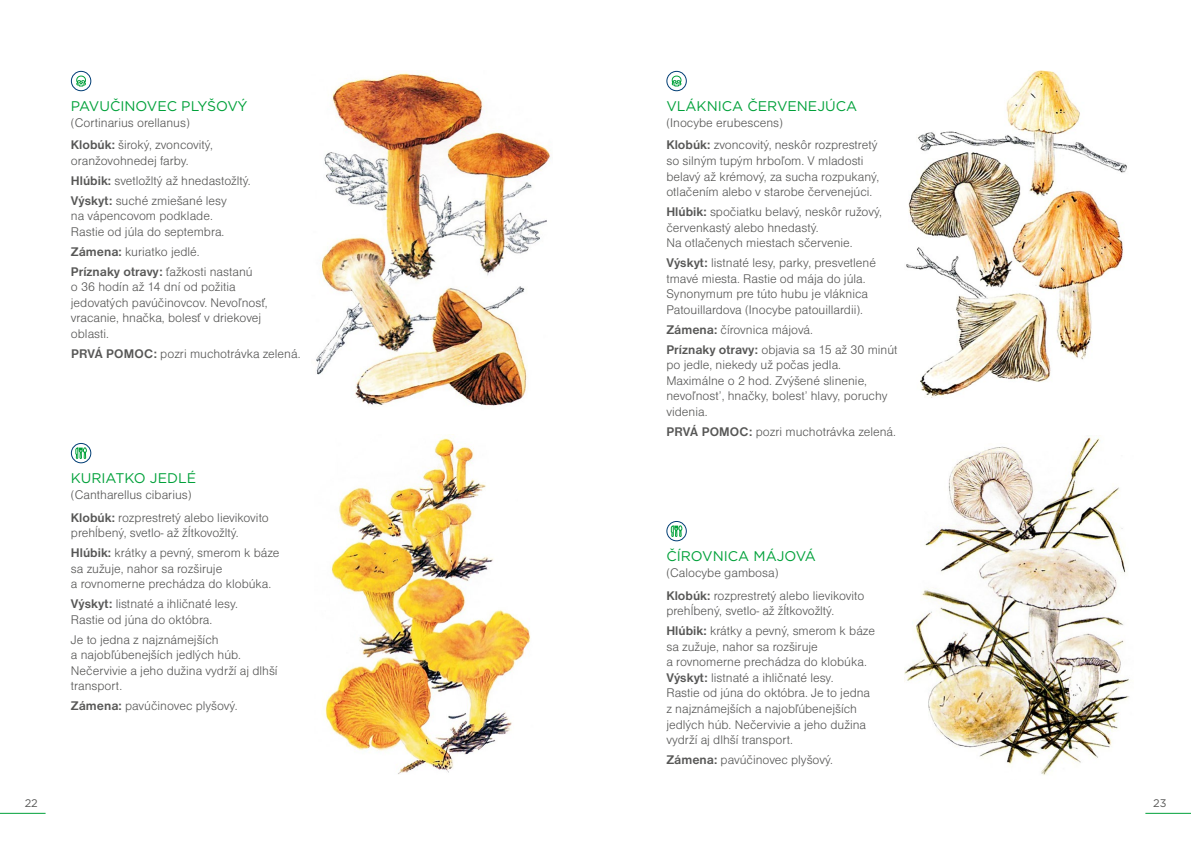
<style>
.page{position:relative;width:1191px;height:842px;background:#fff}
.page>*{position:absolute;margin:0;border:0;box-sizing:border-box;transform-origin:0 0}
.t1{font:14px "Gotham";color:#00a13a}
.t2{font:13px/15.6px "Nimbus Sans DOT Ligh";color:#575756}
.t3{font:700 13px "Nimbus Sans DOT";color:#575756}
.t4{font:11px "Gotham";color:#575756}
.s1{font-family:"Nimbus Sans DOT";font-weight:700}
.s2{font-family:"Nimbus Sans DOT Ligh";font-weight:400}
</style>
<div class="page">
<hr style="left:0;top:813px;width:46px;height:1px;background:#00a13a">
<hr style="left:1145px;top:813px;width:46px;height:1px;background:#00a13a">
<img style="left:906px;top:71px;width:221px;height:327px">
<svg style="left:671px;top:75px;width:10px;height:12px"></svg>
<div style="left:666px;top:71px;width:21px;height:20px;border:1px solid #003e75;border-radius:50%"></div>
<svg style="left:670px;top:525px;width:12px;height:12px"></svg>
<div style="left:666px;top:521px;width:21px;height:20px;border:1px solid #003e75;border-radius:50%"></div>
<img style="left:904px;top:435px;width:226px;height:340px">
<svg style="left:76px;top:75px;width:10px;height:12px"></svg>
<div style="left:71px;top:71px;width:20px;height:20px;border:1px solid #003e75;border-radius:50%"></div>
<svg style="left:75px;top:447px;width:12px;height:12px"></svg>
<div style="left:71px;top:443px;width:20px;height:20px;border:1px solid #003e75;border-radius:50%"></div>
<img style="left:316px;top:72px;width:235px;height:334px">
<img style="left:325px;top:437px;width:206px;height:337px">
<p class="t1" style="left:71px;top:98px;width:178px">PAVUČINOVEC PLYŠOVÝ</p>
<p class="t2" style="left:71px;top:114px;width:120px">(Cortinarius orellanus)</p>
<p class="t2" style="left:71px;top:137px;width:144px"><span class="s1">Klobúk:</span> široký, zvoncovitý, oranžovohnedej farby.</p>
<p class="t2" style="left:71px;top:171px;width:181px;line-height:19.9px"><span class="s1">Hlúbik:</span> svetložltý až hnedastožltý.<br><span class="s1">Výskyt:</span> suché zmiešané lesy</p>
<p class="t2" style="left:71px;top:208px;width:155px">na vápencovom podklade.<br>Rastie od júla do septembra.</p>
<p class="t2" style="left:71px;top:244px;width:130px"><span class="s1">Zámena:</span> kuriatko jedlé.</p>
<p class="t3" style="left:71px;top:265px;width:183px">Príznaky otravy: <span class="s2">ťažkosti nastanú</span></p>
<p class="t2" style="left:71px;top:279px;width:198px">o 36 hodín až 14 dní od požitia jedovatých pavúčinovcov. Nevoľnosť, vracanie, hnačka, bolesť v driekovej oblasti.</p>
<p class="t2" style="left:71px;top:346px;width:231px"><span class="s1">PRVÁ POMOC:</span> pozri muchotrávka zelená.</p>
<p class="t1" style="left:71px;top:470px;width:127px">KURIATKO JEDLÉ</p>
<p class="t2" style="left:71px;top:486px;width:122px">(Cantharellus cibarius)</p>
<p class="t2" style="left:71px;top:509px;width:199px"><span class="s1">Klobúk:</span> rozprestretý alebo lievikovito prehĺbený, svetlo- až žÍtkovožltý.</p>
<p class="t2" style="left:71px;top:545px;width:210px"><span class="s1">Hlúbik:</span> krátky a pevný, smerom k báze sa zužuje, nahor sa rozširuje<br>a rovnomerne prechádza do klobúka.</p>
<p class="t2" style="left:71px;top:596px;width:169px"><span class="s1">Výskyt:</span> listnaté a ihličnaté lesy.<br>Rastie od júna do októbra.</p>
<p class="t2" style="left:71px;top:631px;width:208px">Je to jedna z najznámejších<br>a najobľúbenejších jedlých húb.<br>Nečervivie a jeho dužina vydrží aj dlhší transport.</p>
<p class="t2" style="left:71px;top:698px;width:168px"><span class="s1">Zámena:</span> pavúčinovec plyšový.</p>
<p class="t1" style="left:666px;top:98px;width:192px">VLÁKNICA ČERVENEJÚCA</p>
<p class="t2" style="left:666px;top:114px;width:118px">(Inocybe erubescens)</p>
<p class="t2" style="left:666px;top:137px;width:214px"><span class="s1">Klobúk:</span> zvoncovitý, neskôr rozprestretý so silným tupým hrboľom. V mladosti belavý až krémový, za sucha rozpukaný, otlačením alebo v starobe červenejúci.</p>
<p class="t2" style="left:666px;top:204px;width:217px"><span class="s1">Hlúbik:</span> spočiatku belavý, neskôr ružový, červenkastý alebo hnedastý.<br>Na otlačenych miestach sčervenie.</p>
<p class="t2" style="left:666px;top:255px;width:211px"><span class="s1">Výskyt:</span> listnaté lesy, parky, presvetlené tmavé miesta. Rastie od mája do júla.<br>Synonymum pre túto hubu je vláknica Patouillardova (Inocybe patouillardii).</p>
<p class="t2" style="left:666px;top:319px;width:233px;line-height:19.9px"><span class="s1">Zámena:</span> čírovnica májová.<br><span class="s1">Príznaky otravy:</span> objavia sa 15 až 30 minút</p>
<p class="t2" style="left:666px;top:357px;width:222px">po jedle, niekedy už počas jedla.<br>Maximálne o 2 hod. Zvýšené slinenie, nevoľnost’, hnačky, bolest’ hlavy, poruchy videnia.</p>
<p class="t2" style="left:666px;top:424px;width:231px"><span class="s1">PRVÁ POMOC:</span> pozri muchotrávka zelená.</p>
<p class="t1" style="left:666px;top:548px;width:151px">ČÍROVNICA MÁJOVÁ</p>
<p class="t2" style="left:666px;top:564px;width:114px">(Calocybe gambosa)</p>
<p class="t2" style="left:666px;top:587px;width:199px"><span class="s1">Klobúk:</span> rozprestretý alebo lievikovito prehĺbený, svetlo- až žÍtkovožltý.</p>
<p class="t2" style="left:666px;top:623px;width:210px"><span class="s1">Hlúbik:</span> krátky a pevný, smerom k báze sa zužuje, nahor sa rozširuje<br>a rovnomerne prechádza do klobúka.<br><span class="s1">Výskyt:</span> listnaté a ihličnaté lesy.<br>Rastie od júna do októbra. Je to jedna z najznámejších a najobľúbenejších jedlých húb. Nečervivie a jeho dužina vydrží aj dlhší transport.</p>
<p class="t2" style="left:666px;top:752px;width:168px"><span class="s1">Zámena:</span> pavúčinovec plyšový.</p>
<p class="t4" style="left:25px;top:797px;width:15px">22</p>
<p class="t4" style="left:1153px;top:797px;width:15px">23</p>
</div>
